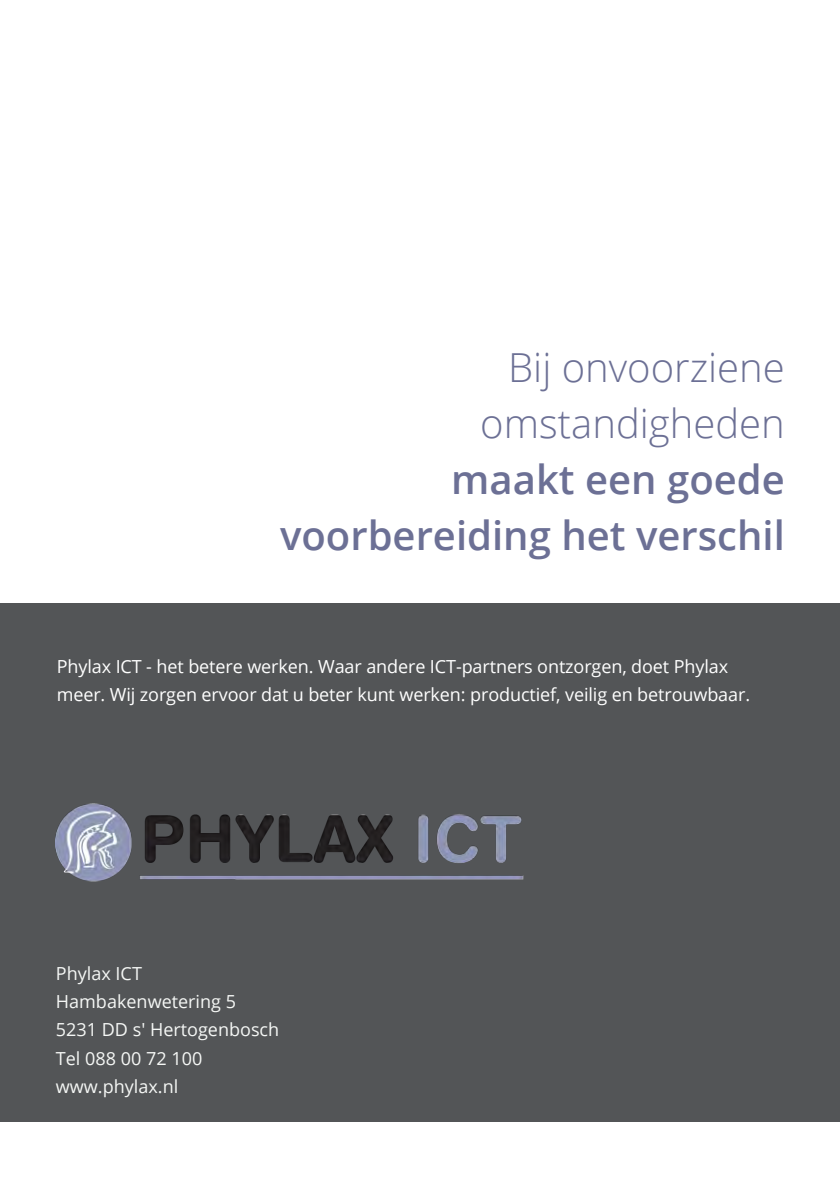
<style>
.page{position:relative;width:840px;height:1191px;background:#fff}
.page>*{position:absolute;margin:0;border:0;box-sizing:border-box;transform-origin:0 0}
.t1{font:600 40px/56px "Open Sans";color:#6c7095;text-align:right}
.t2{font:18px/28px "Open Sans";letter-spacing:-.005em;color:#fff}
.t3{font:18px/28px "Open Sans";color:#f5f7f5}
.s1{font-weight:300}
</style>
<div class="page">
<div style="left:0;top:603px;width:839px;height:518px;background:#535557"></div>
<img style="left:56px;top:803px;width:468px;height:79px">
<p class="t1" style="left:280px;top:339px;width:506px"><span class="s1">Bij onvoorziene omstandigheden<br></span>maakt een goede voorbereiding het verschil</p>
<p class="t2" style="left:57px;top:652px;width:694px">Phylax ICT - het betere werken. Waar andere ICT-partners ontzorgen, doet Phylax meer. Wij zorgen ervoor dat u beter kunt werken: productief, veilig en betrouwbaar.</p>
<p class="t3" style="left:56px;top:959px;width:225px">Phylax ICT<br>Hambakenwetering 5<br>5231 DD s' Hertogenbosch<br>Tel 088 00 72 100 www.phylax.nl</p>
</div>
